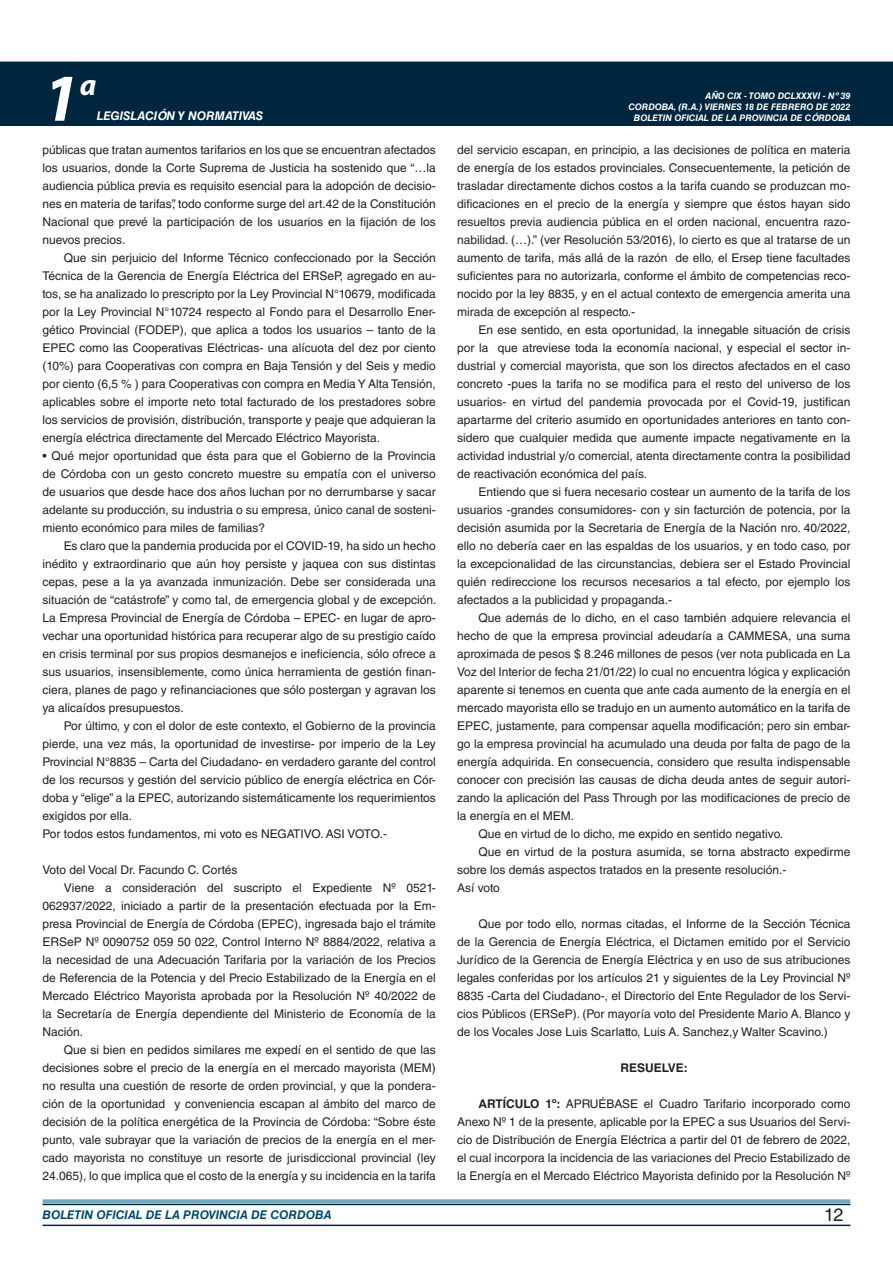
<style>
.page{position:relative;width:893px;height:1263px;background:#fff}
.page>*{position:absolute;margin:0;border:0;box-sizing:border-box;transform-origin:0 0}
.t1{font:italic 700 67.5px "Myriad Pro";color:#fff}
.t2{font:italic 700 30px "Myriad Pro";color:#fff}
.t3{font:18px "Helvetica LT Std";color:#231f20}
.TEXTO_BASE{font:12px/18px "Helvetica LT Std";color:#231f20;text-align:justify}
.t4{font:italic 700 12px "Helvetica LT Std";color:#004b6c}
.t5{font:italic 700 12px "Helvetica LT Std";color:#fff}
.RESUELVE{font:700 12px "Helvetica LT Std";color:#231f20}
.t6{font:italic 700 9px/10.8px "Helvetica LT Std";color:#fff;text-align:right}
.s1{font-weight:700}
</style>
<div class="page">
<div style="left:0;top:61px;width:893px;height:6px;background:#73a5b8"></div>
<div style="left:0;top:62px;width:893px;height:64px;background:#00263f"></div>
<hr style="left:43px;top:1224px;width:807px;height:2px;background:#00263f">
<div style="left:42px;top:1198px;width:809px;height:8px;background:#fff;opacity:.75"></div>
<h1 class="t1" style="left:43px;top:54px;width:38px">1</h1>
<h2 class="t2" style="left:80px;top:66px;width:18px">a</h2>
<p class="t5" style="left:97px;top:109px;width:168px">LEGISLACIÓN Y NORMATIVAS</p>
<p class="TEXTO_BASE" style="left:43px;top:141px;width:395px">públicas que tratan aumentos tarifarios en los que se encuentran afectados los usuarios, donde la Corte Suprema de Justicia ha sostenido que “…la audiencia pública previa es requisito esencial para la adopción de decisio&shy;nes en materia de tarifas”, todo conforme surge del art.42 de la Constitución Nacional que prevé la participación de los usuarios en la fijación de los nuevos precios.</p>
<p class="TEXTO_BASE" style="left:43px;top:249px;width:395px;text-indent:21px">Que sin perjuicio del Informe Técnico confeccionado por la Sección Técnica de la Gerencia de Energía Eléctrica del ERSeP, agregado en au&shy;tos, se ha analizado lo prescripto por la Ley Provincial N°10679, modificada por la Ley Provincial N°10724 respecto al Fondo para el Desarrollo Ener&shy;gético Provincial (FODEP), que aplica a todos los usuarios – tanto de la EPEC como las Cooperativas Eléctricas- una alícuota del dez por ciento (10%) para Cooperativas con compra en Baja Tensión y del Seis y medio por ciento (6,5 % ) para Cooperativas con compra en Media Y Alta Tensión, aplicables sobre el importe neto total facturado de los prestadores sobre los servicios de provisión, distribución, transporte y peaje que adquieran la energía eléctrica directamente del Mercado Eléctrico Mayorista.</p>
<p class="TEXTO_BASE" style="left:43px;top:447px;width:395px">• Qué mejor oportunidad que ésta para que el Gobierno de la Provincia de Córdoba con un gesto concreto muestre su empatía con el universo de usuarios que desde hace dos años luchan por no derrumbarse y sacar adelante su producción, su industria o su empresa, único canal de sosteni&shy;miento económico para miles de familias?</p>
<p class="TEXTO_BASE" style="left:43px;top:537px;width:395px;text-indent:21px">Es claro que la pandemia producida por el COVID-19, ha sido un hecho inédito y extraordinario que aún hoy persiste y jaquea con sus distintas cepas, pese a la ya avanzada inmunización. Debe ser considerada una situación de “catástrofe” y como tal, de emergencia global y de excepción.<br>La Empresa Provincial de Energía de Córdoba – EPEC- en lugar de apro&shy;vechar una oportunidad histórica para recuperar algo de su prestigio caído en crisis terminal por sus propios desmanejos e ineficiencia, sólo ofrece a sus usuarios, insensiblemente, como única herramienta de gestión finan&shy;ciera, planes de pago y refinanciaciones que sólo postergan y agravan los ya alicaídos presupuestos.</p>
<p class="TEXTO_BASE" style="left:43px;top:717px;width:395px;text-indent:21px">Por último, y con el dolor de este contexto, el Gobierno de la provincia pierde, una vez más, la oportunidad de investirse- por imperio de la Ley Provincial N°8835 – Carta del Ciudadano- en verdadero garante del control de los recursos y gestión del servicio público de energía eléctrica en Cór&shy;doba y “elige” a la EPEC, autorizando sistemáticamente los requerimientos exigidos por ella.</p>
<p class="TEXTO_BASE" style="left:43px;top:825px;width:346px">Por todos estos fundamentos, mi voto es NEGATIVO. ASI VOTO.-</p>
<p class="TEXTO_BASE" style="left:43px;top:861px;width:197px">Voto del Vocal Dr. Facundo C. Cortés</p>
<p class="TEXTO_BASE" style="left:43px;top:879px;width:395px;text-indent:21px">Viene a consideración del suscripto el Expediente Nº 0521- 062937/2022, iniciado a partir de la presentación efectuada por la Em&shy;presa Provincial de Energía de Córdoba (EPEC), ingresada bajo el trámite ERSeP Nº 0090752 059 50 022, Control Interno Nº 8884/2022, relativa a la necesidad de una Adecuación Tarifaria por la variación de los Precios de Referencia de la Potencia y del Precio Estabilizado de la Energía en el Mercado Eléctrico Mayorista aprobada por la Resolución Nº 40/2022 de la Secretaría de Energía dependiente del Ministerio de Economía de la Nación.</p>
<p class="TEXTO_BASE" style="left:43px;top:1041px;width:395px;text-indent:21px">Que si bien en pedidos similares me expedí en el sentido de que las decisiones sobre el precio de la energía en el mercado mayorista (MEM) no resulta una cuestión de resorte de orden provincial, y que la pondera&shy;ción de la oportunidad y conveniencia escapan al ámbito del marco de decisión de la política energética de la Provincia de Córdoba: “Sobre éste punto, vale subrayar que la variación de precios de la energía en el mer&shy;cado mayorista no constituye un resorte de jurisdiccional provincial (ley 24.065), lo que implica que el costo de la energía y su incidencia en la tarifa</p>
<p class="t6" style="left:628px;top:91px;width:224px">AÑO CIX - TOMO DCLXXXVI - Nº 39<br>CORDOBA, (R.A.) VIERNES 18 DE FEBRERO DE 2022<br>BOLETIN OFICIAL DE LA PROVINCIA DE CÓRDOBA</p>
<p class="TEXTO_BASE" style="left:457px;top:141px;width:395px">del servicio escapan, en principio, a las decisiones de política en materia de energía de los estados provinciales. Consecuentemente, la petición de trasladar directamente dichos costos a la tarifa cuando se produzcan mo&shy;dificaciones en el precio de la energía y siempre que éstos hayan sido resueltos previa audiencia pública en el orden nacional, encuentra razo&shy;nabilidad. (…).” (ver Resolución 53/2016), lo cierto es que al tratarse de un aumento de tarifa, más allá de la razón de ello, el Ersep tiene facultades suficientes para no autorizarla, conforme el ámbito de competencias reco&shy;nocido por la ley 8835, y en el actual contexto de emergencia amerita una mirada de excepción al respecto.-</p>
<p class="TEXTO_BASE" style="left:457px;top:321px;width:395px;text-indent:21px">En ese sentido, en esta oportunidad, la innegable situación de crisis por la que atreviese toda la economía nacional, y especial el sector in&shy;dustrial y comercial mayorista, que son los directos afectados en el caso concreto -pues la tarifa no se modifica para el resto del universo de los usuarios- en virtud del pandemia provocada por el Covid-19, justifican apartarme del criterio asumido en oportunidades anteriores en tanto con&shy;sidero que cualquier medida que aumente impacte negativamente en la actividad industrial y/o comercial, atenta directamente contra la posibilidad de reactivación económica del país.</p>
<p class="TEXTO_BASE" style="left:457px;top:483px;width:395px;text-indent:21px">Entiendo que si fuera necesario costear un aumento de la tarifa de los usuarios -grandes consumidores- con y sin facturción de potencia, por la decisión asumida por la Secretaria de Energía de la Nación nro. 40/2022, ello no debería caer en las espaldas de los usuarios, y en todo caso, por la excepcionalidad de las circunstancias, debiera ser el Estado Provincial quién redireccione los recursos necesarios a tal efecto, por ejemplo los afectados a la publicidad y propaganda.-</p>
<p class="TEXTO_BASE" style="left:457px;top:609px;width:395px;text-indent:21px">Que además de lo dicho, en el caso también adquiere relevancia el hecho de que la empresa provincial adeudaría a CAMMESA, una suma aproximada de pesos $ 8.246 millones de pesos (ver nota publicada en La Voz del Interior de fecha 21/01/22) lo cual no encuentra lógica y explicación aparente si tenemos en cuenta que ante cada aumento de la energía en el mercado mayorista ello se tradujo en un aumento automático en la tarifa de EPEC, justamente, para compensar aquella modificación; pero sin embar&shy;go la empresa provincial ha acumulado una deuda por falta de pago de la energía adquirida. En consecuencia, considero que resulta indispensable conocer con precisión las causas de dicha deuda antes de seguir autori&shy;zando la aplicación del Pass Through por las modificaciones de precio de la energía en el MEM.</p>
<p class="TEXTO_BASE" style="left:478px;top:825px;width:306px">Que en virtud de lo dicho, me expido en sentido negativo.</p>
<p class="TEXTO_BASE" style="left:457px;top:843px;width:395px;text-indent:21px">Que en virtud de la postura asumida, se torna abstracto expedirme sobre los demás aspectos tratados en la presente resolución.-</p>
<p class="TEXTO_BASE" style="left:457px;top:879px;width:44px">Así voto</p>
<p class="TEXTO_BASE" style="left:457px;top:915px;width:395px;text-indent:21px">Que por todo ello, normas citadas, el Informe de la Sección Técnica de la Gerencia de Energía Eléctrica, el Dictamen emitido por el Servicio Jurídico de la Gerencia de Energía Eléctrica y en uso de sus atribuciones legales conferidas por los artículos 21 y siguientes de la Ley Provincial Nº 8835 -Carta del Ciudadano-, el Directorio del Ente Regulador de los Servi&shy;cios Públicos (ERSeP). (Por mayoría voto del Presidente Mario A. Blanco y de los Vocales Jose Luis Scarlatto, Luis A. Sanchez,y Walter Scavino.)</p>
<p class="RESUELVE" style="left:620px;top:1060px;width:69px">RESUELVE:</p>
<p class="TEXTO_BASE" style="left:457px;top:1095px;width:395px;text-indent:21px"><span class="s1">ARTÍCULO 1º:</span> APRUÉBASE el Cuadro Tarifario incorporado como Anexo Nº 1 de la presente, aplicable por la EPEC a sus Usuarios del Servi&shy;cio de Distribución de Energía Eléctrica a partir del 01 de febrero de 2022, el cual incorpora la incidencia de las variaciones del Precio Estabilizado de la Energía en el Mercado Eléctrico Mayorista definido por la Resolución Nº</p>
<p class="t4" style="left:43px;top:1208px;width:290px">BOLETIN OFICIAL DE LA PROVINCIA DE CORDOBA</p>
<h3 class="t3" style="left:824px;top:1204px;width:21px">12</h3>
</div>
